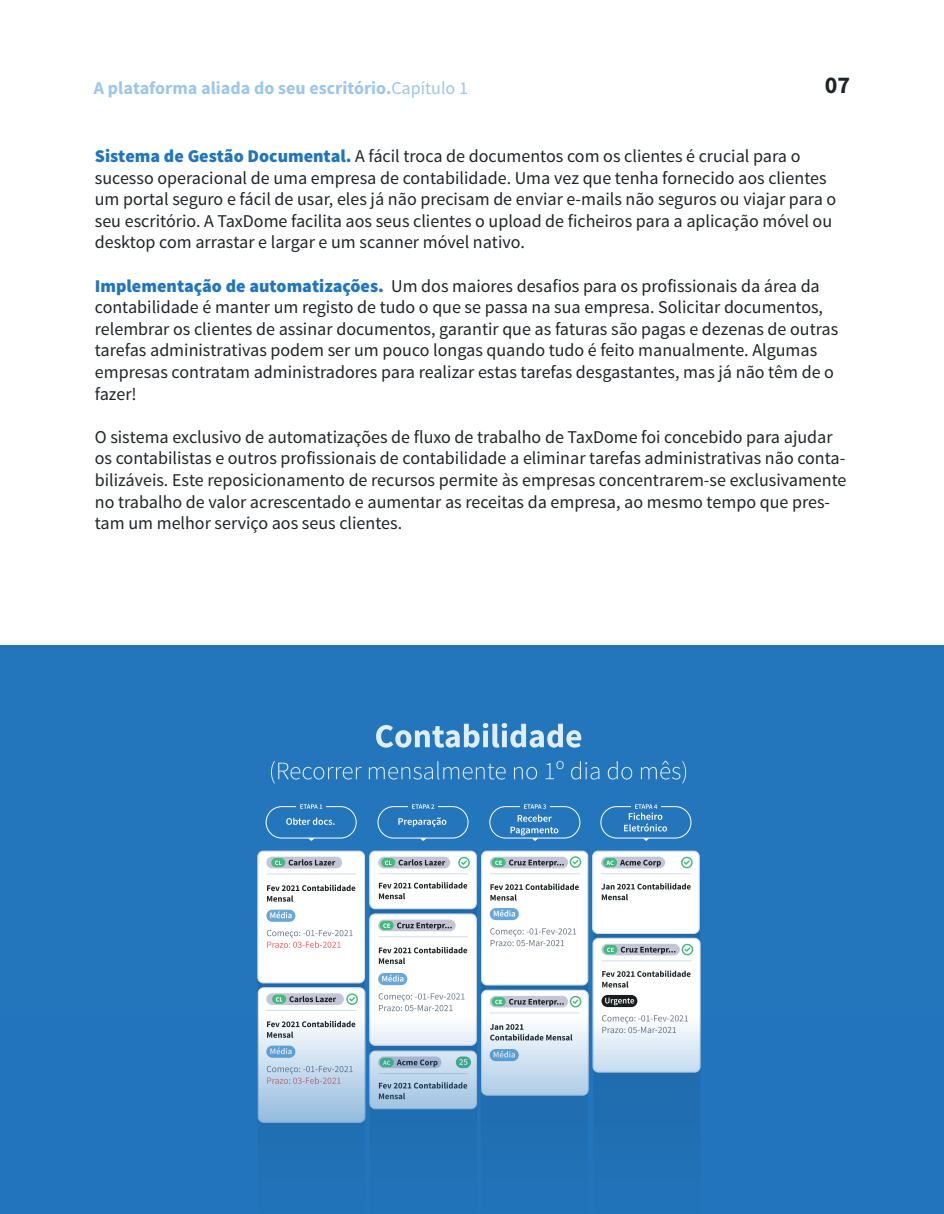
<style>
.page{position:relative;width:944px;height:1214px;background:#fff}
.page>*{position:absolute;margin:0;border:0;box-sizing:border-box;transform-origin:0 0}
.t1{font:700 24px "Source Sans Pro";color:#202427}
.t2{font:18px/21.6px "Source Sans Pro";color:#202427}
.t3{font:700 18px "Source Sans Pro";color:#9cc6ea}
.s1{font-weight:400}
.s2{font-weight:900;color:#2175bc}
</style>
<div class="page">
<div style="left:0;top:645px;width:944px;height:569px;background:#2375bc"></div>
<svg style="left:286px;top:818px;width:49px;height:7px"></svg>
<div style="left:266px;top:806px;width:90px;height:32px;border:1px solid #fff;border-radius:16px"></div>
<div style="left:296px;top:806px;width:30px;height:5px;background:#2375bc"></div>
<svg style="left:308px;top:838px;width:6px;height:3px"></svg>
<svg style="left:300px;top:804px;width:22px;height:5px"></svg>
<svg style="left:398px;top:817px;width:48px;height:10px"></svg>
<div style="left:378px;top:806px;width:90px;height:32px;border:1px solid #fff;border-radius:16px"></div>
<div style="left:408px;top:806px;width:30px;height:5px;background:#2375bc"></div>
<svg style="left:420px;top:838px;width:6px;height:3px"></svg>
<svg style="left:412px;top:804px;width:22px;height:5px"></svg>
<div style="left:489px;top:806px;width:91px;height:32px;border:1px solid #fff;border-radius:16px"></div>
<div style="left:520px;top:806px;width:30px;height:5px;background:#2375bc"></div>
<svg style="left:511px;top:815px;width:47px;height:26px"></svg>
<svg style="left:524px;top:804px;width:22px;height:5px"></svg>
<div style="left:601px;top:806px;width:90px;height:32px;border:1px solid #fff;border-radius:16px"></div>
<svg style="left:643px;top:838px;width:6px;height:3px"></svg>
<svg style="left:624px;top:804px;width:43px;height:27px"></svg>
<svg style="left:271px;top:723px;width:415px;height:61px"></svg>
<svg style="left:258px;top:851px;width:442px;height:164px;background:#dde4e9"></svg>
<svg style="left:257px;top:1015px;width:444px;height:108px"></svg>
<p class="t3" style="left:94px;top:76px;width:376px">A plataforma aliada do seu escritório.<span class="s1">Capítulo 1</span></p>
<h1 class="t1" style="left:825px;top:70px;width:27px">07</h1>
<p class="t2" style="left:95px;top:146px;width:743px"><span class="s2">Sistema de Gestão Documental.</span> A fácil troca de documentos com os clientes é crucial para o sucesso operacional de uma empresa de contabilidade. Uma vez que tenha fornecido aos clientes um portal seguro e fácil de usar, eles já não precisam de enviar e-mails não seguros ou viajar para o seu escritório. A TaxDome facilita aos seus clientes o upload de ficheiros para a aplicação móvel ou desktop com arrastar e largar e um scanner móvel nativo.</p>
<p class="t2" style="left:95px;top:275px;width:745px"><span class="s2">Implementação de automatizações.</span> Um dos maiores desafios para os profissionais da área da contabilidade é manter um registo de tudo o que se passa na sua empresa. Solicitar documentos, relembrar os clientes de assinar documentos, garantir que as faturas são pagas e dezenas de outras tarefas administrativas podem ser um pouco longas quando tudo é feito manualmente. Algumas empresas contratam administradores para realizar estas tarefas desgastantes, mas já não têm de o fazer!</p>
<p class="t2" style="left:95px;top:426px;width:753px">O sistema exclusivo de automatizações de fluxo de trabalho de TaxDome foi concebido para ajudar os contabilistas e outros profissionais de contabilidade a eliminar tarefas administrativas não conta&shy;bilizáveis. Este reposicionamento de recursos permite às empresas concentrarem-se exclusivamente no trabalho de valor acrescentado e aumentar as receitas da empresa, ao mesmo tempo que pres&shy;tam um melhor serviço aos seus clientes.</p>
</div>
